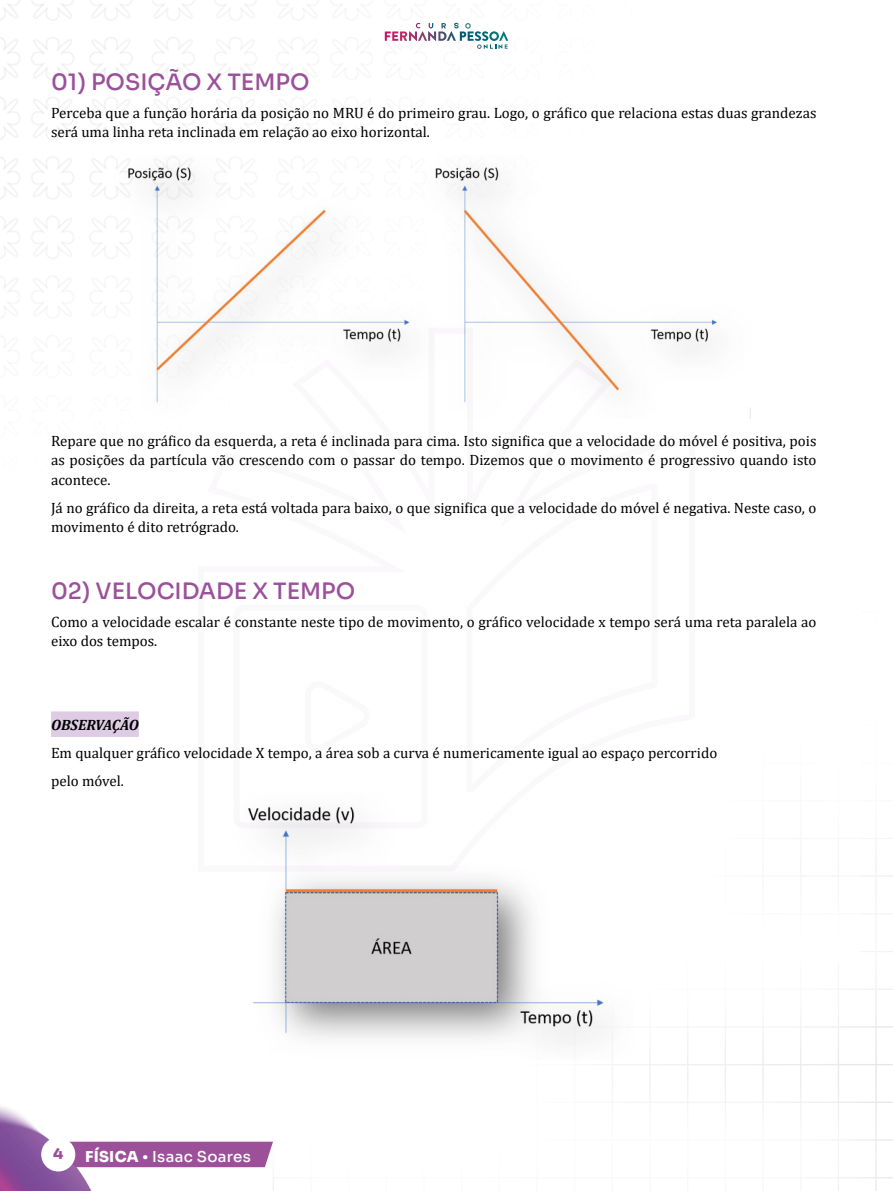
<style>
.page{position:relative;width:893px;height:1191px;background:#fff}
.page>*{position:absolute;margin:0;border:0;box-sizing:border-box;transform-origin:0 0}
.t1{font:500 22.5px "Sora";color:#9b509a}
.t2{font:15px/19.5px "Cambria";color:#000}
.t3{font:500 15px "Sora";letter-spacing:.02em;color:#fff}
.t4{font:italic 700 15px "Cambria";color:#000}
.t5{font:15px "Sora";color:#9d509a}
.s1{font-weight:400}
.s2{font-family:"Bagatela";font-weight:700}
</style>
<div class="page">
<img style="left:0;top:0;width:893px;height:1191px">
<img style="left:0;top:1081px;width:131px;height:110px">
<div style="left:44px;top:1140px;width:28px;height:28px;background:#fff;border-radius:50%"></div>
<div style="left:41px;top:1137px;width:34px;height:34px;border:6px solid #fff;border-radius:50%"></div>
<svg style="left:195px;top:419px;width:505px;height:454px"></svg>
<svg style="left:409px;top:23px;width:99px;height:26px"></svg>
<div style="left:51px;top:711px;width:88px;height:26px;background:#decce5"></div>
<img style="left:108px;top:152px;width:651px;height:267px">
<img style="left:234px;top:789px;width:400px;height:270px">
<h1 class="t1" style="left:51px;top:63px;width:260px">01) POSIÇÃO X TEMPO</h1>
<p class="t2" style="left:51px;top:103px;width:767px">Perceba que a função horária da posição no MRU é do primeiro grau. Logo, o gráfico que relaciona estas duas grandezas será uma linha reta inclinada em relação ao eixo horizontal.</p>
<p class="t2" style="left:51px;top:430px;width:767px;text-align:justify">Repare que no gráfico da esquerda, a reta é inclinada para cima. Isto significa que a velocidade do móvel é positiva, pois as posições da partícula vão crescendo com o passar do tempo. Dizemos que o movimento é progressivo quando isto acontece.</p>
<p class="t2" style="left:51px;top:497px;width:767px">Já no gráfico da direita, a reta está voltada para baixo, o que significa que a velocidade do móvel é negativa. Neste caso, o movimento é dito retrógrado.</p>
<h1 class="t1" style="left:51px;top:572px;width:306px">02) VELOCIDADE X TEMPO</h1>
<p class="t2" style="left:51px;top:611px;width:767px">Como a velocidade escalar é constante neste tipo de movimento, o gráfico velocidade x tempo será uma reta paralela ao eixo dos tempos.</p>
<p class="t4" style="left:51px;top:714px;width:89px">OBSERVAÇÃO</p>
<p class="t2" style="left:51px;top:739px;width:668px;line-height:28px">Em qualquer gráfico velocidade X tempo, a área sob a curva é numericamente igual ao espaço percorrido pelo móvel.</p>
<p class="t5" style="left:53px;top:1141px;width:12px">4</p>
<p class="t3" style="left:85px;top:1143px;width:167px"><span class="s1">FÍSICA</span> <span class="s2">•</span> Isaac Soares</p>
</div>
